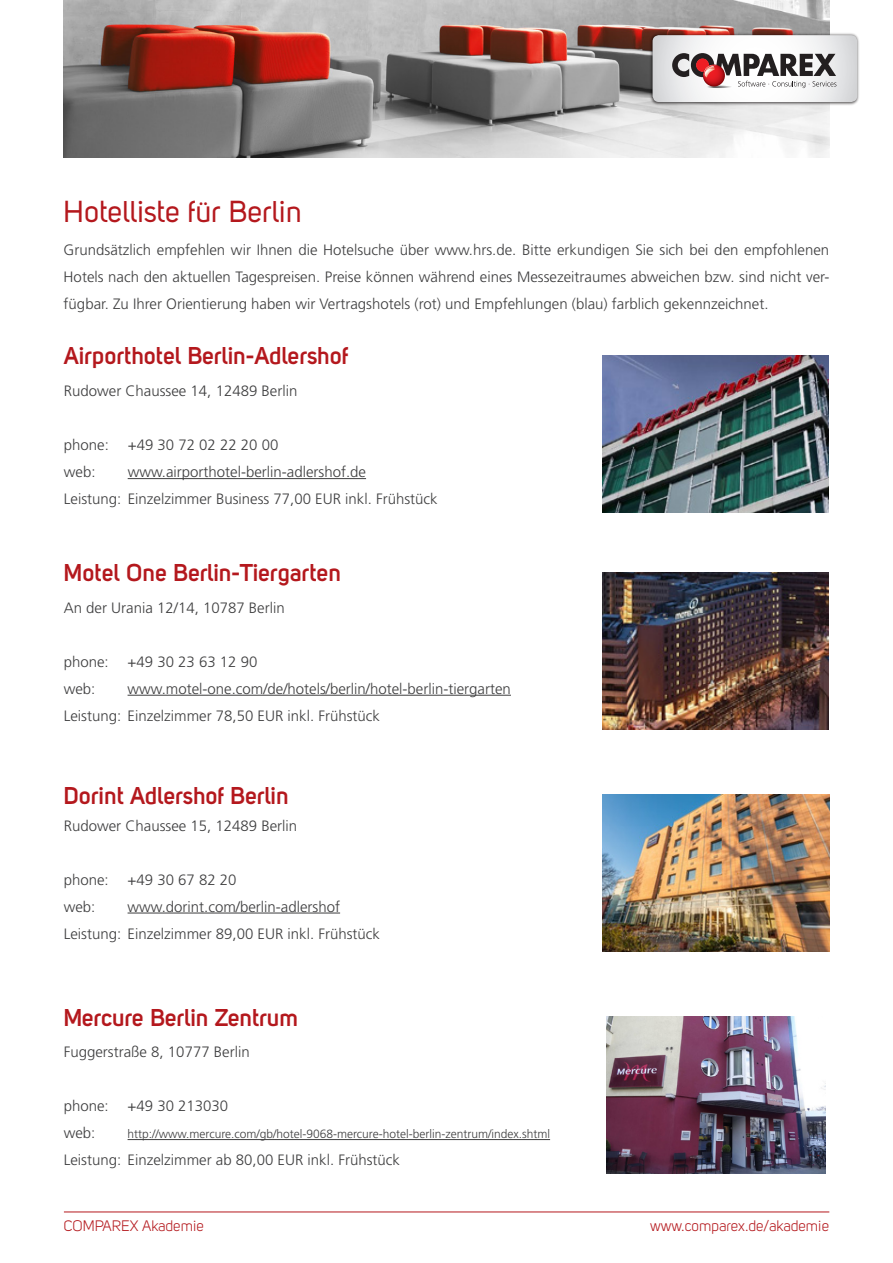
<style>
.page{position:relative;width:893px;height:1263px;background:#fff}
.page>*{position:absolute;margin:0;border:0;box-sizing:border-box;transform-origin:0 0}
.Text_Header_1{font:30px "Uni Sans Regular";color:#b4181d}
.Standard_text{font:700 24px "Uni Sans Semi";color:#b4181d}
.Standard_text-2{font:300 15px/27px "Frutiger LT";color:#3e3e3f;text-align:justify}
.Footer_red_right{font:15px "Uni Sans Book";color:#b4181d}
.Footer_red_left{font:15px "Uni Sans Book";color:#b4181d}
.Standard_text-3{font:300 12px "Frutiger LT";color:#3e3e3f}
</style>
<div class="page">
<img style="left:602px;top:572px;width:227px;height:157px">
<img style="left:603px;top:355px;width:226px;height:157px">
<img style="left:64px;top:0;width:765px;height:157px">
<hr style="left:64px;top:1211px;width:765px;height:1px;background:#b4181d">
<img style="left:648px;top:32px;width:211px;height:74px">
<svg style="left:653px;top:35px;width:204px;height:67px"></svg>
<hr style="left:128px;top:478px;width:238px;height:1px;background:#3e3e3f">
<hr style="left:128px;top:695px;width:383px;height:1px;background:#3e3e3f">
<img style="left:606px;top:1016px;width:219px;height:158px">
<hr style="left:128px;top:1139px;width:422px;height:1px;background:#3e3e3f">
<img style="left:603px;top:794px;width:226px;height:157px">
<hr style="left:128px;top:913px;width:212px;height:1px;background:#3e3e3f">
<p class="Text_Header_1" style="left:64px;top:194px;width:240px">Hotelliste für Berlin</p>
<p class="Standard_text-2" style="left:64px;top:237px;width:767px">Grundsätzlich empfehlen wir Ihnen die Hotelsuche über www.hrs.de. Bitte erkundigen Sie sich bei den empfohlenen Hotels nach den aktuellen Tagespreisen. Preise können während eines Messezeitraumes abweichen bzw. sind nicht ver&shy;fügbar. Zu Ihrer Orientierung haben wir Vertragshotels (rot) und Empfehlungen (blau) farblich gekennzeichnet.</p>
<p class="Standard_text" style="left:64px;top:341px;width:286px">Airporthotel Berlin-Adlershof</p>
<p class="Standard_text-2" style="left:64px;top:378px;width:235px">Rudower Chaussee 14, 12489 Berlin</p>
<p class="Standard_text-2" style="left:64px;top:432px;width:47px">phone:</p>
<p class="Standard_text-2" style="left:128px;top:432px;width:152px">+49 30 72 02 22 20 00</p>
<p class="Standard_text-2" style="left:64px;top:459px;width:33px">web:</p>
<p class="Standard_text-2" style="left:128px;top:459px;width:240px">www.airporthotel-berlin-adlershof.de</p>
<p class="Standard_text-2" style="left:64px;top:486px;width:375px">Leistung: Einzelzimmer Business 77,00 EUR inkl. Frühstück</p>
<p class="Standard_text" style="left:64px;top:558px;width:279px">Motel One Berlin-Tiergarten</p>
<p class="Standard_text-2" style="left:64px;top:594px;width:222px">An der Urania 12/14, 10787 Berlin</p>
<p class="Standard_text-2" style="left:64px;top:648px;width:195px">phone: +49 30 23 63 12 90</p>
<p class="Standard_text-2" style="left:64px;top:675px;width:33px">web:</p>
<p class="Standard_text-2" style="left:128px;top:675px;width:385px">www.motel-one.com/de/hotels/berlin/hotel-berlin-tiergarten</p>
<p class="Standard_text-2" style="left:64px;top:702px;width:318px">Leistung: Einzelzimmer 78,50 EUR inkl. Frühstück</p>
<p class="Standard_text" style="left:64px;top:781px;width:227px">Dorint Adlershof Berlin</p>
<p class="Standard_text-2" style="left:64px;top:812px;width:235px">Rudower Chaussee 15, 12489 Berlin</p>
<p class="Standard_text-2" style="left:64px;top:866px;width:174px">phone: +49 30 67 82 20</p>
<p class="Standard_text-2" style="left:64px;top:893px;width:33px">web:</p>
<p class="Standard_text-2" style="left:128px;top:893px;width:214px">www.dorint.com/berlin-adlershof</p>
<p class="Standard_text-2" style="left:64px;top:920px;width:318px">Leistung: Einzelzimmer 89,00 EUR inkl. Frühstück</p>
<p class="Standard_text" style="left:64px;top:1003px;width:236px">Mercure Berlin Zentrum</p>
<p class="Standard_text-2" style="left:64px;top:1039px;width:187px">Fuggerstraße 8, 10777 Berlin</p>
<p class="Standard_text-2" style="left:64px;top:1093px;width:166px">phone: +49 30 213030</p>
<p class="Standard_text-2" style="left:64px;top:1120px;width:33px">web:</p>
<p class="Standard_text-3" style="left:128px;top:1127px;width:424px">http://www.mercure.com/gb/hotel-9068-mercure-hotel-berlin-zentrum/index.shtml</p>
<p class="Standard_text-2" style="left:64px;top:1147px;width:338px">Leistung: Einzelzimmer ab 80,00 EUR inkl. Frühstück</p>
<p class="Footer_red_left" style="left:64px;top:1217px;width:141px">COMPAREX Akademie</p>
<p class="Footer_red_right" style="left:650px;top:1217px;width:180px">www.comparex.de/akademie</p>
</div>
